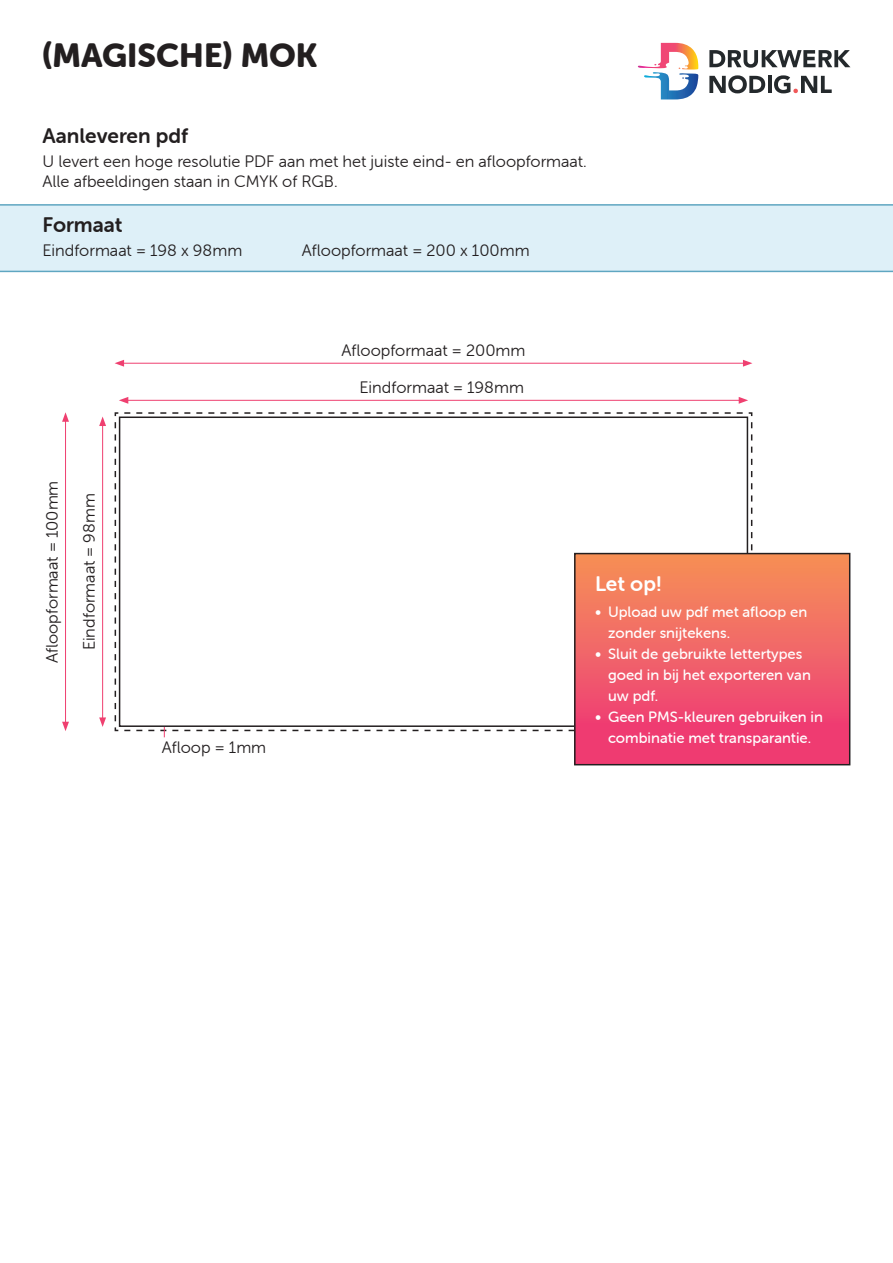
<style>
.page{position:relative;width:893px;height:1263px;background:#fff}
.page>*{position:absolute;margin:0;border:0;box-sizing:border-box;transform-origin:0 0}
.Titel{font:33px "Museo Sans Rounded 900";color:#231f20}
.Kop_1{font:21px "Museo Sans Rounded 700";color:#231f20}
.Kop_1-2{font:21px "Museo Sans Rounded 700";color:#fff}
.Tekst{font:16.5px "Museo Sans Rounded 300";color:#231f20}
.t1{font:15px/21px "Museo Sans Rounded 500";color:#fff}
</style>
<div class="page">
<svg style="left:709px;top:50px;width:141px;height:18px"></svg>
<svg style="left:709px;top:75px;width:56px;height:18px"></svg>
<hr style="left:768px;top:76px;width:3px;height:17px;background:#24292c">
<svg style="left:774px;top:75px;width:58px;height:18px"></svg>
<svg style="left:638px;top:43px;width:60px;height:56px"></svg>
<div style="left:0;top:204px;width:893px;height:68px;background:#def0f8"></div>
<svg style="left:114px;top:412px;width:639px;height:320px"></svg>
<svg style="left:118px;top:416px;width:631px;height:312px"></svg>
<hr style="left:126px;top:400px;width:615px;height:1px;background:#ef4070">
<svg style="left:119px;top:397px;width:9px;height:7px"></svg>
<svg style="left:739px;top:397px;width:9px;height:7px"></svg>
<hr style="left:102px;top:424px;width:1px;height:296px;background:#ef4070">
<svg style="left:99px;top:717px;width:7px;height:10px"></svg>
<svg style="left:99px;top:416px;width:7px;height:10px"></svg>
<hr style="left:122px;top:363px;width:623px;height:1px;background:#ef4070">
<svg style="left:115px;top:360px;width:9px;height:7px"></svg>
<svg style="left:743px;top:360px;width:9px;height:7px"></svg>
<hr style="left:65px;top:419px;width:1px;height:305px;background:#ef4070">
<svg style="left:62px;top:722px;width:7px;height:9px"></svg>
<svg style="left:62px;top:412px;width:7px;height:10px"></svg>
<div style="left:575px;top:554px;width:275px;height:211px;background:linear-gradient(to bottom,#f59158,#ee3077)"></div>
<div style="left:574px;top:553px;width:276px;height:212px;border:2px solid #231f20"></div>
<svg style="left:124px;top:727px;width:622px;height:10px"></svg>
<p class="Titel" style="left:43px;top:37px;width:277px">(MAGISCHE) MOK</p>
<p class="Kop_1" style="left:43px;top:124px;width:147px">Aanleveren pdf</p>
<p class="Tekst" style="left:43px;top:153px;width:546px">U levert een hoge resolutie PDF aan met het juiste eind- en afloopformaat.</p>
<p class="Tekst" style="left:43px;top:173px;width:297px">Alle afbeeldingen staan in CMYK of RGB.</p>
<p class="Kop_1" style="left:43px;top:213px;width:81px">Formaat</p>
<p class="Tekst" style="left:43px;top:242px;width:201px">Eindformaat = 198 x 98mm</p>
<p class="Tekst" style="left:302px;top:242px;width:229px">Afloopformaat = 200 x 100mm</p>
<p class="Tekst" style="left:341px;top:341px;width:185px">Afloopformaat = 200mm</p>
<p class="Tekst" style="left:360px;top:378px;width:166px">Eindformaat = 198mm</p>
<p class="Tekst" style="left:43px;top:663px;width:184px;rotate:-90deg">Afloopformaat = 100mm</p>
<p class="Tekst" style="left:80px;top:650px;width:158px;rotate:-90deg">Eindformaat = 98mm</p>
<p class="Tekst" style="left:162px;top:738px;width:106px">Afloop = 1mm</p>
<p class="Kop_1-2" style="left:595px;top:572px;width:68px">Let op!</p>
<p class="t1" style="left:608px;top:601px;width:201px;text-indent:-13px">• Upload uw pdf met afloop en zonder snijtekens.</p>
<p class="t1" style="left:608px;top:643px;width:204px;text-indent:-13px">• Sluit de gebruikte lettertypes goed in bij het exporteren van uw pdf.</p>
<p class="t1" style="left:595px;top:706px;width:229px;text-align:center">• Geen PMS-kleuren gebruiken in combinatie met transparantie.</p>
</div>
